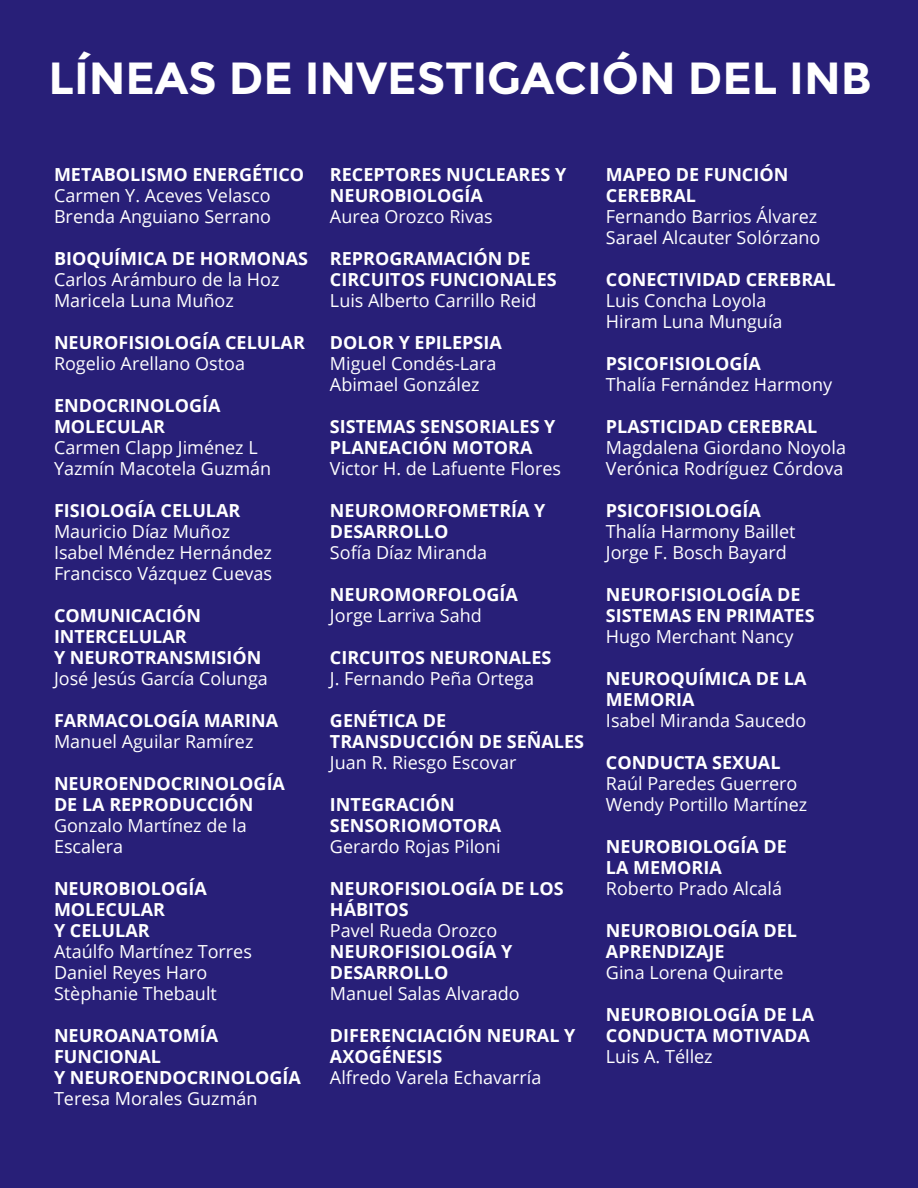
<style>
.page{position:relative;width:918px;height:1188px;background:#281f78}
.page>*{position:absolute;margin:0;border:0;box-sizing:border-box;transform-origin:0 0}
.t1{font:700 45px "Montserrat";color:#fff}
.t2{font:18px/21px "Open Sans";color:#fff}
.t3{font:700 18px/21px "Open Sans";color:#fff}
</style>
<div class="page">
<h1 class="t1" style="left:48px;top:51px;width:825px">LÍNEAS DE INVESTIGACIÓN DEL INB</h1>
<p class="t3" style="left:54px;top:164px;width:252px">METABOLISMO ENERGÉTICO</p>
<p class="t2" style="left:54px;top:185px;width:219px">Carmen Y. Aceves Velasco<br>Brenda Anguiano Serrano</p>
<p class="t3" style="left:54px;top:248px;width:256px">BIOQUÍMICA DE HORMONAS</p>
<p class="t2" style="left:54px;top:269px;width:227px">Carlos Arámburo de la Hoz<br>Maricela Luna Muñoz</p>
<p class="t3" style="left:54px;top:332px;width:252px">NEUROFISIOLOGÍA CELULAR</p>
<p class="t2" style="left:54px;top:353px;width:193px">Rogelio Arellano Ostoa</p>
<p class="t3" style="left:54px;top:395px;width:168px">ENDOCRINOLOGÍA<br>MOLECULAR</p>
<p class="t2" style="left:54px;top:437px;width:219px">Carmen Clapp Jiménez L<br>Yazmín Macotela Guzmán</p>
<p class="t3" style="left:54px;top:500px;width:188px">FISIOLOGÍA CELULAR</p>
<p class="t2" style="left:54px;top:521px;width:220px">Mauricio Díaz Muñoz<br>Isabel Méndez Hernández<br>Francisco Vázquez Cuevas</p>
<p class="t3" style="left:54px;top:605px;width:209px">COMUNICACIÓN<br>INTERCELULAR<br>Y NEUROTRANSMISIÓN</p>
<p class="t2" style="left:54px;top:668px;width:215px">José Jesús García Colunga</p>
<p class="t3" style="left:54px;top:710px;width:226px">FARMACOLOGÍA MARINA</p>
<p class="t2" style="left:54px;top:731px;width:201px">Manuel Aguilar Ramírez</p>
<p class="t3" style="left:54px;top:773px;width:233px">NEUROENDOCRINOLOGÍA<br>DE LA REPRODUCCIÓN</p>
<p class="t2" style="left:54px;top:815px;width:194px">Gonzalo Martínez de la<br>Escalera</p>
<p class="t3" style="left:54px;top:878px;width:154px">NEUROBIOLOGÍA<br>MOLECULAR<br>Y CELULAR</p>
<p class="t2" style="left:54px;top:941px;width:199px">Ataúlfo Martínez Torres<br>Daniel Reyes Haro<br>Stèphanie Thebault</p>
<p class="t3" style="left:54px;top:1025px;width:248px">NEUROANATOMÍA<br>FUNCIONAL<br>Y NEUROENDOCRINOLOGÍA</p>
<p class="t2" style="left:54px;top:1088px;width:205px">Teresa Morales Guzmán</p>
<p class="t3" style="left:330px;top:164px;width:238px">RECEPTORES NUCLEARES Y<br>NEUROBIOLOGÍA</p>
<p class="t2" style="left:330px;top:206px;width:164px">Aurea Orozco Rivas</p>
<p class="t3" style="left:330px;top:248px;width:228px">REPROGRAMACIÓN DE<br>CIRCUITOS FUNCIONALES</p>
<p class="t2" style="left:330px;top:290px;width:208px">Luis Alberto Carrillo Reid</p>
<p class="t3" style="left:330px;top:332px;width:173px">DOLOR Y EPILEPSIA</p>
<p class="t2" style="left:330px;top:353px;width:168px">Miguel Condés-Lara<br>Abimael González</p>
<p class="t3" style="left:330px;top:416px;width:227px">SISTEMAS SENSORIALES Y<br>PLANEACIÓN MOTORA</p>
<p class="t2" style="left:330px;top:458px;width:233px">Victor H. de Lafuente Flores</p>
<p class="t3" style="left:330px;top:500px;width:217px">NEUROMORFOMETRÍA Y<br>DESARROLLO</p>
<p class="t2" style="left:330px;top:542px;width:159px">Sofía Díaz Miranda</p>
<p class="t3" style="left:330px;top:584px;width:189px">NEUROMORFOLOGÍA</p>
<p class="t2" style="left:330px;top:605px;width:153px">Jorge Larriva Sahd</p>
<p class="t3" style="left:330px;top:647px;width:223px">CIRCUITOS NEURONALES</p>
<p class="t2" style="left:330px;top:668px;width:206px">J. Fernando Peña Ortega</p>
<p class="t3" style="left:330px;top:710px;width:256px">GENÉTICA DE<br>TRANSDUCCIÓN DE SEÑALES</p>
<p class="t2" style="left:330px;top:752px;width:188px">Juan R. Riesgo Escovar</p>
<p class="t3" style="left:330px;top:794px;width:173px">INTEGRACIÓN<br>SENSORIOMOTORA</p>
<p class="t2" style="left:330px;top:836px;width:172px">Gerardo Rojas Piloni</p>
<p class="t3" style="left:330px;top:878px;width:235px">NEUROFISIOLOGÍA DE LOS<br>HÁBITOS</p>
<p class="t2" style="left:330px;top:920px;width:169px">Pavel Rueda Orozco</p>
<p class="t3" style="left:330px;top:941px;width:184px">NEUROFISIOLOGÍA Y<br>DESARROLLO</p>
<p class="t2" style="left:330px;top:983px;width:191px">Manuel Salas Alvarado</p>
<p class="t3" style="left:330px;top:1025px;width:247px">DIFERENCIACIÓN NEURAL Y<br>AXOGÉNESIS</p>
<p class="t2" style="left:330px;top:1067px;width:213px">Alfredo Varela Echavarría</p>
<p class="t3" style="left:606px;top:164px;width:184px">MAPEO DE FUNCIÓN<br>CEREBRAL</p>
<p class="t2" style="left:606px;top:206px;width:216px">Fernando Barrios Álvarez<br>Sarael Alcauter Solórzano</p>
<p class="t3" style="left:606px;top:269px;width:231px">CONECTIVIDAD CEREBRAL</p>
<p class="t2" style="left:606px;top:290px;width:178px">Luis Concha Loyola<br>Hiram Luna Munguía</p>
<p class="t3" style="left:606px;top:353px;width:156px">PSICOFISIOLOGÍA</p>
<p class="t2" style="left:606px;top:374px;width:228px">Thalía Fernández Harmony</p>
<p class="t3" style="left:606px;top:416px;width:213px">PLASTICIDAD CEREBRAL</p>
<p class="t2" style="left:606px;top:437px;width:242px">Magdalena Giordano Noyola<br>Verónica Rodríguez Córdova</p>
<p class="t3" style="left:606px;top:500px;width:156px">PSICOFISIOLOGÍA</p>
<p class="t2" style="left:606px;top:521px;width:191px">Thalía Harmony Baillet<br>Jorge F. Bosch Bayard</p>
<p class="t3" style="left:606px;top:584px;width:210px">NEUROFISIOLOGÍA DE<br>SISTEMAS EN PRIMATES</p>
<p class="t2" style="left:606px;top:626px;width:189px">Hugo Merchant Nancy</p>
<p class="t3" style="left:606px;top:668px;width:202px">NEUROQUÍMICA DE LA<br>MEMORIA</p>
<p class="t2" style="left:606px;top:710px;width:202px">Isabel Miranda Saucedo</p>
<p class="t3" style="left:606px;top:752px;width:176px">CONDUCTA SEXUAL</p>
<p class="t2" style="left:606px;top:773px;width:203px">Raúl Paredes Guerrero<br>Wendy Portillo Martínez</p>
<p class="t3" style="left:606px;top:836px;width:182px">NEUROBIOLOGÍA DE<br>LA MEMORIA</p>
<p class="t2" style="left:606px;top:878px;width:178px">Roberto Prado Alcalá</p>
<p class="t3" style="left:606px;top:920px;width:193px">NEUROBIOLOGÍA DEL<br>APRENDIZAJE</p>
<p class="t2" style="left:606px;top:962px;width:179px">Gina Lorena Quirarte</p>
<p class="t3" style="left:606px;top:1004px;width:210px">NEUROBIOLOGÍA DE LA<br>CONDUCTA MOTIVADA</p>
<p class="t2" style="left:606px;top:1046px;width:108px">Luis A. Téllez</p>
</div>
